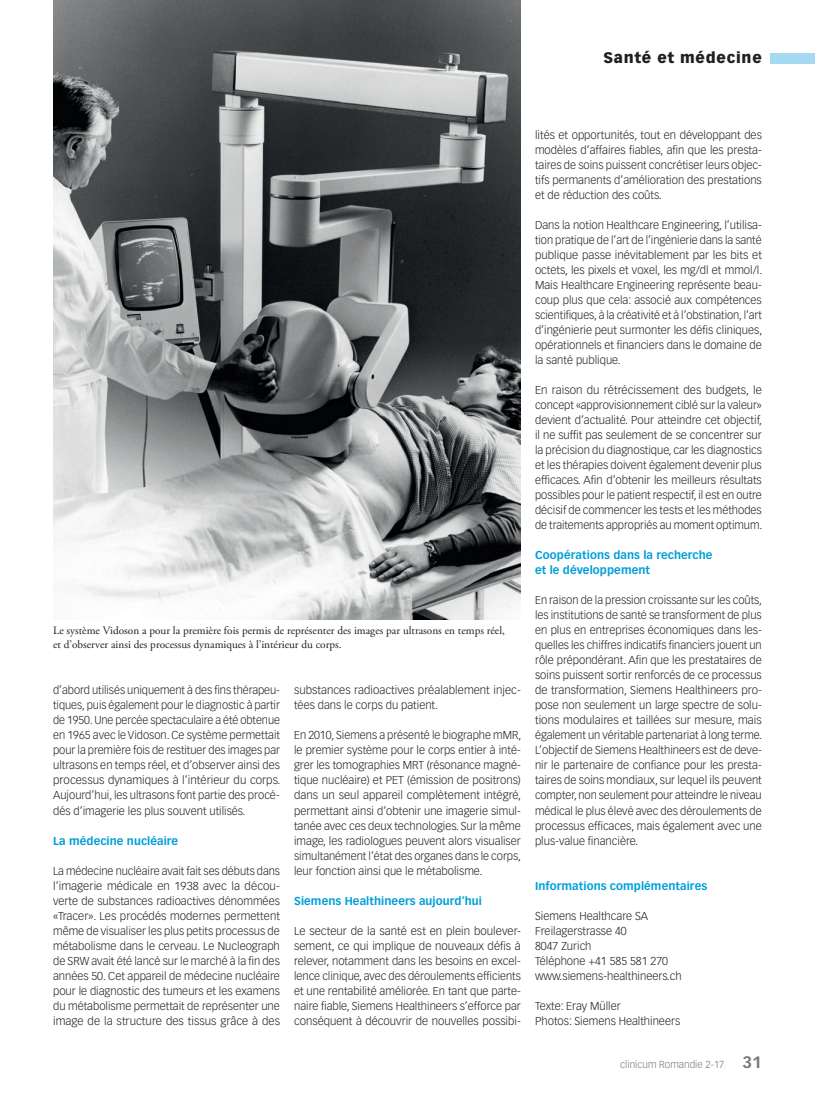
<style>
.page{position:relative;width:815px;height:1099px;background:#fff}
.page>*{position:absolute;margin:0;border:0;box-sizing:border-box;transform-origin:0 0}
.t1{font:900 15px "Vectora LT Std";letter-spacing:.05em;color:#231f20}
.t2{font:300 11.25px/15px "Vectora LT Std";color:#231f20;text-align:justify}
.t3{font:11.25px/13.5px "Adobe Garamond Pro";color:#231f20}
.t4{font:700 11.25px/15px "Vectora LT Std";letter-spacing:.005em;color:#009fda}
.t5{font:300 10px "Vectora LT Std";color:#76787b}
.s1{font-weight:700;font-size:16.25px}
</style>
<div class="page">
<div style="left:770px;top:53px;width:45px;height:10px;background:#a5daf2"></div>
<img style="left:53px;top:0;width:468px;height:619px">
<h1 class="t1" style="left:603px;top:49px;width:160px">Santé et médecine</h1>
<p class="t3" style="left:53px;top:624px;width:453px">Le système Vidoson a pour la première fois permis de représenter des images par ultrasons en temps réel, et d’observer ainsi des processus dynamiques à l’intérieur du corps.</p>
<p class="t2" style="left:53px;top:683px;width:229px">d’abord utilisés uniquement à des fins thérapeu&shy;tiques, puis également pour le diagnostic à partir de 1950. Une percée spectaculaire a été obtenue en 1965 avec le Vidoson. Ce système permettait pour la première fois de restituer des images par ultrasons en temps réel, et d’observer ainsi des processus dynamiques à l’intérieur du corps.<br>Aujourd’hui, les ultrasons font partie des procé&shy;dés d’imagerie les plus souvent utilisés.</p>
<p class="t4" style="left:53px;top:833px;width:127px">La médecine nucléaire</p>
<p class="t2" style="left:53px;top:863px;width:228px">La médecine nucléaire avait fait ses débuts dans l’imagerie médicale en 1938 avec la décou&shy;verte de substances radioactives dénommées «Tracer». Les procédés modernes permettent même de visualiser les plus petits processus de métabolisme dans le cerveau. Le Nucleograph de SRW avait été lancé sur le marché à la fin des années 50. Cet appareil de médecine nucléaire pour le diagnostic des tumeurs et les examens du métabolisme permettait de représenter une image de la structure des tissus grâce à des</p>
<p class="t2" style="left:294px;top:683px;width:228px">substances radioactives préalablement injec&shy;tées dans le corps du patient.</p>
<p class="t2" style="left:294px;top:728px;width:229px">En 2010, Siemens a présenté le biographe mMR, le premier système pour le corps entier à inté&shy;grer les tomographies MRT (résonance magné&shy;tique nucléaire) et PET (émission de positrons) dans un seul appareil complètement intégré, permettant ainsi d’obtenir une imagerie simul&shy;tanée avec ces deux technologies. Sur la même image, les radiologues peuvent alors visualiser simultanément l’état des organes dans le corps, leur fonction ainsi que le métabolisme.</p>
<p class="t4" style="left:294px;top:893px;width:189px">Siemens Healthineers aujourd’hui</p>
<p class="t2" style="left:294px;top:923px;width:228px">Le secteur de la santé est en plein boulever&shy;sement, ce qui implique de nouveaux défis à relever, notamment dans les besoins en excel&shy;lence clinique, avec des déroulements efficients et une rentabilité améliorée. En tant que parte&shy;naire fiable, Siemens Healthineers s’efforce par conséquent à découvrir de nouvelles possibi-</p>
<p class="t2" style="left:535px;top:128px;width:228px">lités et opportunités, tout en développant des modèles d’affaires fiables, afin que les presta&shy;taires de soins puissent concrétiser leurs objec&shy;tifs permanents d’amélioration des prestations et de réduction des coûts.</p>
<p class="t2" style="left:535px;top:218px;width:229px">Dans la notion Healthcare Engineering, l’utilisa&shy;tion pratique de l’art de l’ingénierie dans la santé publique passe inévitablement par les bits et octets, les pixels et voxel, les mg/dl et mmol/l.<br>Mais Healthcare Engineering représente beau&shy;coup plus que cela: associé aux compétences scientifiques, à la créativité et à l’obstination, l’art d’ingénierie peut surmonter les défis cliniques, opérationnels et financiers dans le domaine de la santé publique.</p>
<p class="t2" style="left:535px;top:383px;width:229px">En raison du rétrécissement des budgets, le concept «approvisionnement ciblé sur la valeur» devient d’actualité. Pour atteindre cet objectif, il ne suffit pas seulement de se concentrer sur la précision du diagnostique, car les diagnostics et les thérapies doivent également devenir plus efficaces. Afin d’obtenir les meilleurs résultats possibles pour le patient respectif, il est en outre décisif de commencer les tests et les méthodes de traitements appropriés au moment optimum.</p>
<p class="t4" style="left:535px;top:548px;width:179px">Coopérations dans la recherche et le développement</p>
<p class="t2" style="left:535px;top:593px;width:229px">En raison de la pression croissante sur les coûts, les institutions de santé se transforment de plus en plus en entreprises économiques dans les&shy;quelles les chiffres indicatifs financiers jouent un rôle prépondérant. Afin que les prestataires de soins puissent sortir renforcés de ce processus de transformation, Siemens Healthineers pro&shy;pose non seulement un large spectre de solu&shy;tions modulaires et taillées sur mesure, mais également un véritable partenariat à long terme.<br>L’objectif de Siemens Healthineers est de deve&shy;nir le partenaire de confiance pour les presta&shy;taires de soins mondiaux, sur lequel ils peuvent compter, non seulement pour atteindre le niveau médical le plus élevé avec des déroulements de processus efficaces, mais également avec une plus-value financière.</p>
<p class="t4" style="left:535px;top:878px;width:174px">Informations complémentaires</p>
<p class="t2" style="left:535px;top:908px;width:148px;text-align:left">Siemens Healthcare SA<br>Freilagerstrasse 40<br>8047 Zurich<br>Téléphone +41 585 581 270 www.siemens-healthineers.ch</p>
<p class="t2" style="left:535px;top:998px;width:147px">Texte: Eray Müller<br>Photos: Siemens Healthineers</p>
<p class="t5" style="left:620px;top:1058px;width:143px">clinicum Romandie 2-17 <span class="s1">31</span></p>
</div>
